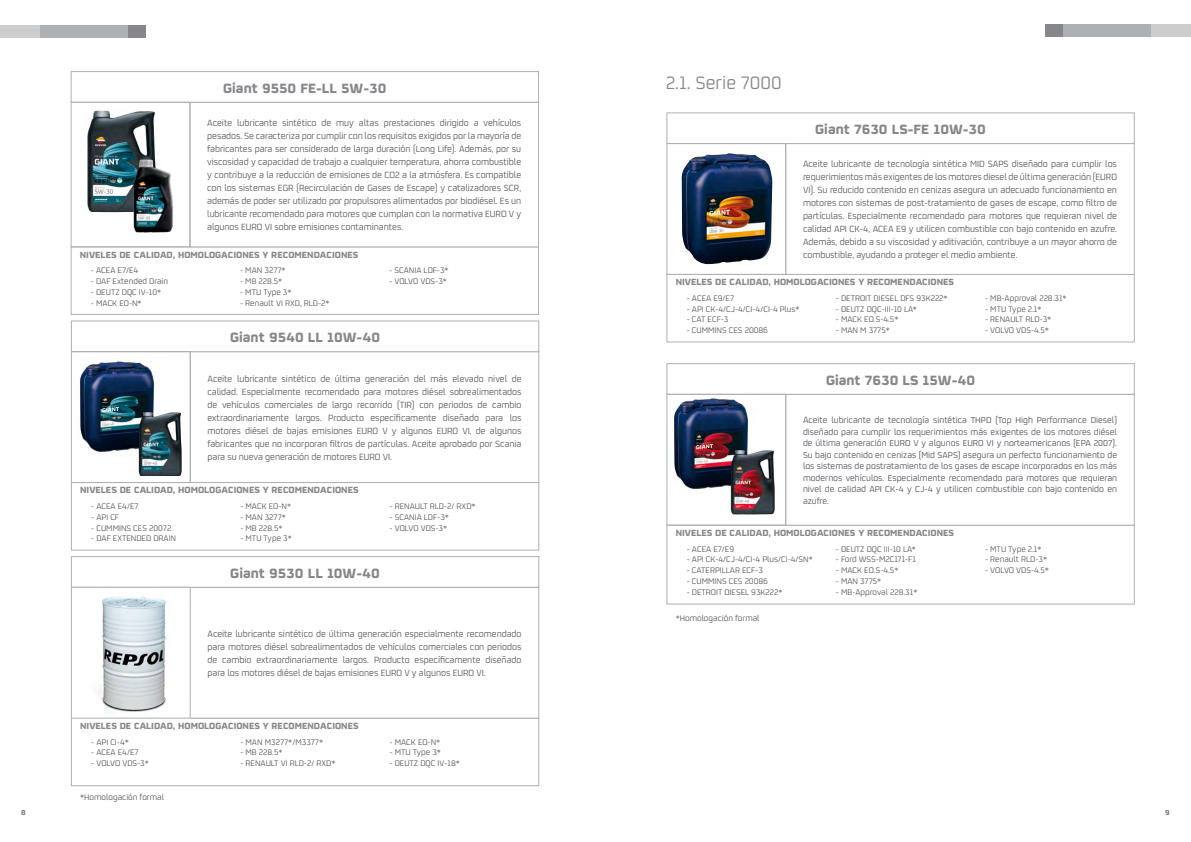
<style>
.page{position:relative;width:1191px;height:842px;background:#fff}
.page>*{position:absolute;margin:0;border:0;box-sizing:border-box;transform-origin:0 0}
.t1{font:20px "Repsol";color:#85878b}
.t2{font:700 15px "Repsol";color:#85878b}
.t3{font:10px/13px "Repsol";letter-spacing:-.005em;color:#58585a;text-align:justify}
.t4{font:700 10px "Repsol";color:#85878b}
.t5{font:9.5px/11.5px "Repsol";color:#4f5159;text-align:justify}
.t6{font:9px "Repsol";color:#58585a}
.t7{font:600 8px "Repsol";color:#58585a}
.s1{font-size:10px;color:#58585a}
</style>
<div class="page">
<div style="left:1045px;top:24px;width:141px;height:13px;background:#85878b"></div>
<div style="left:1063px;top:24px;width:88px;height:13px;background:#adb1b3"></div>
<div style="left:1151px;top:24px;width:40px;height:13px;background:#cbcdce"></div>
<div style="left:5px;top:25px;width:141px;height:12px;background:#85878b"></div>
<div style="left:39px;top:25px;width:89px;height:12px;background:#adb1b3"></div>
<div style="left:0;top:25px;width:39px;height:12px;background:#cbcdce"></div>
<img style="left:674px;top:398px;width:75px;height:91px">
<img style="left:729px;top:449px;width:46px;height:65px">
<div style="left:71px;top:718px;width:468px;height:68px;border:1px solid #adb1b3"></div>
<div style="left:190px;top:587px;width:349px;height:131px;border:1px solid #adb1b3"></div>
<div style="left:71px;top:556px;width:468px;height:31px;border:1px solid #adb1b3"></div>
<img style="left:98px;top:596px;width:68px;height:116px">
<div style="left:71px;top:587px;width:119px;height:131px;border:1px solid #adb1b3"></div>
<div style="left:666px;top:274px;width:468px;height:68px;border:1px solid #adb1b3"></div>
<div style="left:666px;top:525px;width:468px;height:79px;border:1px solid #adb1b3"></div>
<div style="left:785px;top:143px;width:349px;height:132px;border:1px solid #adb1b3"></div>
<div style="left:785px;top:394px;width:349px;height:131px;border:1px solid #adb1b3"></div>
<div style="left:666px;top:113px;width:468px;height:31px;border:1px solid #adb1b3"></div>
<div style="left:666px;top:363px;width:468px;height:32px;border:1px solid #adb1b3"></div>
<div style="left:666px;top:143px;width:120px;height:132px;border:1px solid #adb1b3"></div>
<div style="left:666px;top:394px;width:120px;height:131px;border:1px solid #adb1b3"></div>
<div style="left:71px;top:482px;width:468px;height:68px;border:1px solid #adb1b3"></div>
<div style="left:190px;top:351px;width:349px;height:132px;border:1px solid #adb1b3"></div>
<div style="left:71px;top:321px;width:468px;height:31px;border:1px solid #adb1b3"></div>
<img style="left:80px;top:361px;width:75px;height:91px">
<div style="left:71px;top:351px;width:119px;height:132px;border:1px solid #adb1b3"></div>
<img style="left:136px;top:411px;width:45px;height:65px">
<img style="left:681px;top:153px;width:91px;height:111px">
<div style="left:71px;top:247px;width:468px;height:68px;border:1px solid #adb1b3"></div>
<div style="left:190px;top:102px;width:349px;height:145px;border:1px solid #adb1b3"></div>
<div style="left:71px;top:71px;width:468px;height:32px;border:1px solid #adb1b3"></div>
<div style="left:71px;top:102px;width:119px;height:145px;border:1px solid #adb1b3"></div>
<img style="left:87px;top:110px;width:68px;height:103px">
<img style="left:125px;top:151px;width:49px;height:82px">
<h2 class="t2" style="left:223px;top:75px;width:165px">Giant 9550 FE-LL 5W-30</h2>
<p class="t3" style="left:207px;top:116px;width:315px">Aceite lubricante sintético de muy altas prestaciones dirigido a vehículos pesados. Se caracteriza por cumplir con los requisitos exigidos por la mayoría de fabricantes para ser considerado de larga duración (Long Life). Además, por su viscosidad y capacidad de trabajo a cualquier temperatura, ahorra combustible y contribuye a la reducción de emisiones de CO2 a la atmósfera. Es compatible con los sistemas EGR (Recirculación de Gases de Escape) y catalizadores SCR, además de poder ser utilizado por propulsores alimentados por biodiésel. Es un lubricante recomendado para motores que cumplan con la normativa EURO V y algunos EURO VI sobre emisiones contaminantes.</p>
<p class="t4" style="left:80px;top:246px;width:280px">NIVELES DE CALIDAD, HOMOLOGACIONES Y RECOMENDACIONES</p>
<p class="t6" style="left:91px;top:264px;width:49px">- ACEA E7/E4</p>
<p class="t6" style="left:91px;top:275px;width:79px">- DAF Extended Drain</p>
<p class="t6" style="left:91px;top:286px;width:72px">- DEUTZ DQC IV-10*</p>
<p class="t6" style="left:91px;top:297px;width:52px">- MACK EO-N*</p>
<p class="t6" style="left:240px;top:264px;width:47px">- MAN 3277*</p>
<p class="t6" style="left:240px;top:275px;width:44px">- MB 228.5*</p>
<p class="t6" style="left:240px;top:286px;width:53px">- MTU Type 3*</p>
<p class="t6" style="left:240px;top:297px;width:91px">- Renault VI RXD, RLD-2*</p>
<h2 class="t2" style="left:230px;top:325px;width:151px">Giant 9540 LL 10W-40</h2>
<p class="t6" style="left:389px;top:264px;width:61px">- SCANIA LDF-3*</p>
<p class="t6" style="left:389px;top:275px;width:59px">- VOLVO VDS-3*</p>
<p class="t3" style="left:207px;top:371px;width:315px">Aceite lubricante sintético de última generación del más elevado nivel de calidad. Especialmente recomendado para motores diésel sobrealimentados de vehículos comerciales de largo recorrido (TIR) con periodos de cambio extraordinariamente largos. Producto específicamente diseñado para los motores diésel de bajas emisiones EURO V y algunos EURO VI, de algunos fabricantes que no incorporan filtros de partículas. Aceite aprobado por Scania para su nueva generación de motores EURO VI.</p>
<p class="t4" style="left:80px;top:482px;width:280px">NIVELES DE CALIDAD, HOMOLOGACIONES Y RECOMENDACIONES</p>
<p class="t6" style="left:91px;top:500px;width:49px">- ACEA E4/E7</p>
<p class="t6" style="left:91px;top:511px;width:29px">- API CF</p>
<p class="t6" style="left:91px;top:521px;width:82px">- CUMMINS CES 20072</p>
<p class="t6" style="left:91px;top:532px;width:86px">- DAF EXTENDED DRAIN</p>
<p class="t6" style="left:240px;top:500px;width:52px">- MACK EO-N*</p>
<p class="t6" style="left:240px;top:511px;width:47px">- MAN 3277*</p>
<p class="t6" style="left:240px;top:521px;width:44px">- MB 228.5*</p>
<p class="t6" style="left:240px;top:532px;width:53px">- MTU Type 3*</p>
<h2 class="t2" style="left:230px;top:560px;width:151px">Giant 9530 LL 10W-40</h2>
<p class="t6" style="left:389px;top:500px;width:88px">- RENAULT RLD-2/ RXD*</p>
<p class="t6" style="left:389px;top:511px;width:61px">- SCANIA LDF-3*</p>
<p class="t6" style="left:389px;top:521px;width:59px">- VOLVO VDS-3*</p>
<p class="t3" style="left:207px;top:627px;width:315px">Aceite lubricante sintético de última generación especialmente recomendado para motores diésel sobrealimentados de vehículos comerciales con periodos de cambio extraordinariamente largos. Producto específicamente diseñado para los motores diésel de bajas emisiones EURO V y algunos EURO VI.</p>
<p class="t4" style="left:80px;top:717px;width:280px">NIVELES DE CALIDAD, HOMOLOGACIONES Y RECOMENDACIONES</p>
<p class="t6" style="left:91px;top:735px;width:39px">- API CI-4*</p>
<p class="t6" style="left:91px;top:746px;width:49px">- ACEA E4/E7</p>
<p class="t6" style="left:91px;top:757px;width:59px">- VOLVO VDS-3*</p>
<p class="t6" style="left:80px;top:791px;width:85px">*Homologación formal</p>
<p class="t6" style="left:240px;top:735px;width:84px">- MAN M3277*/M3377*</p>
<p class="t6" style="left:240px;top:746px;width:44px">- MB 228.5*</p>
<p class="t6" style="left:240px;top:757px;width:96px">- RENAULT VI RLD-2/ RXD*</p>
<p class="t6" style="left:389px;top:735px;width:52px">- MACK EO-N*</p>
<p class="t6" style="left:389px;top:746px;width:53px">- MTU Type 3*</p>
<p class="t6" style="left:389px;top:757px;width:72px">- DEUTZ DQC IV-18*</p>
<h1 class="t1" style="left:665px;top:69px;width:117px">2.1. Serie 7000</h1>
<h2 class="t2" style="left:815px;top:117px;width:172px">Giant 7630 LS-FE 10W-30</h2>
<p class="t3" style="left:803px;top:157px;width:315px">Aceite lubricante de tecnología sintética MID SAPS diseñado para cumplir los requerimientos más exigentes de los motores diesel de última generación (EURO VI). Su reducido contenido en cenizas asegura un adecuado funcionamiento en motores con sistemas de post-tratamiento de gases de escape, como filtro de partículas. Especialmente recomendado para motores que requieran nivel de calidad API CK-4, ACEA E9 y utilicen combustible con bajo contenido en azufre.<br>Además, debido a su viscosidad y aditivación, contribuye a un mayor ahorro de combustible, ayudando a proteger el medio ambiente.</p>
<p class="t4" style="left:675px;top:274px;width:280px">NIVELES DE CALIDAD, HOMOLOGACIONES Y RECOMENDACIONES</p>
<p class="t6" style="left:686px;top:292px;width:49px">- ACEA E9/E7</p>
<p class="t6" style="left:686px;top:303px;width:114px">- API CK-4/CJ-4/CI-4/CI-4 Plus*</p>
<p class="t6" style="left:686px;top:313px;width:43px">- CAT ECF-3</p>
<p class="t6" style="left:686px;top:324px;width:83px">- CUMMINS CES 20086</p>
<p class="t6" style="left:836px;top:292px;width:113px">- DETROIT DIESEL DFS 93K222*</p>
<p class="t6" style="left:836px;top:303px;width:82px">- DEUTZ DQC-III-10 LA*</p>
<p class="t6" style="left:836px;top:313px;width:64px">- MACK EO.S-4.5*</p>
<p class="t6" style="left:836px;top:324px;width:55px">- MAN M 3775*</p>
<p class="t6" style="left:985px;top:292px;width:83px">- MB-Approval 228.31*</p>
<p class="t6" style="left:985px;top:303px;width:58px">- MTU Type 2.1*</p>
<p class="t6" style="left:985px;top:313px;width:68px">- RENAULT RLD-3*</p>
<p class="t6" style="left:985px;top:324px;width:65px">- VOLVO VDS-4.5*</p>
<h2 class="t2" style="left:826px;top:367px;width:151px">Giant 7630 LS 15W-40</h2>
<p class="t5" style="left:803px;top:414px;width:315px"><span class="s1">A</span>ceite lubricante de tecnología sintética THPD (Top High Performance Diesel) diseñado para cumplir los requerimientos más exigentes de los motores diésel de última generación EURO V y algunos EURO VI y norteamericanos (EPA 2007).<br>Su bajo contenido en cenizas (Mid SAPS) asegura un perfecto funcionamiento de los sistemas de postratamiento de los gases de escape incorporados en los más modernos vehículos. Especialmente recomendado para motores que requieran nivel de calidad API CK-4 y CJ-4 y utilicen combustible con bajo contenido en azufre.</p>
<p class="t4" style="left:675px;top:524px;width:280px">NIVELES DE CALIDAD, HOMOLOGACIONES Y RECOMENDACIONES</p>
<p class="t6" style="left:686px;top:543px;width:49px">- ACEA E7/E9</p>
<p class="t6" style="left:686px;top:553px;width:128px">- API CK-4/CJ-4/CI-4 Plus/CI-4/SN*</p>
<p class="t6" style="left:686px;top:564px;width:78px">- CATERPILLAR ECF-3</p>
<p class="t6" style="left:686px;top:575px;width:83px">- CUMMINS CES 20086</p>
<p class="t6" style="left:686px;top:586px;width:97px">- DETROIT DIESEL 93K222*</p>
<p class="t6" style="left:675px;top:612px;width:85px">*Homologación formal</p>
<p class="t6" style="left:836px;top:543px;width:81px">- DEUTZ DQC III-10 LA*</p>
<p class="t6" style="left:836px;top:553px;width:81px">- Ford WSS-M2C171-F1</p>
<p class="t6" style="left:836px;top:564px;width:64px">- MACK EO.S-4.5*</p>
<p class="t6" style="left:836px;top:575px;width:47px">- MAN 3775*</p>
<p class="t6" style="left:836px;top:586px;width:83px">- MB-Approval 228.31*</p>
<p class="t6" style="left:985px;top:543px;width:58px">- MTU Type 2.1*</p>
<p class="t6" style="left:985px;top:553px;width:63px">- Renault RLD-3*</p>
<p class="t6" style="left:985px;top:564px;width:65px">- VOLVO VDS-4.5*</p>
<p class="t7" style="left:21px;top:807px;width:6px">8</p>
<p class="t7" style="left:1165px;top:807px;width:6px">9</p>
</div>
